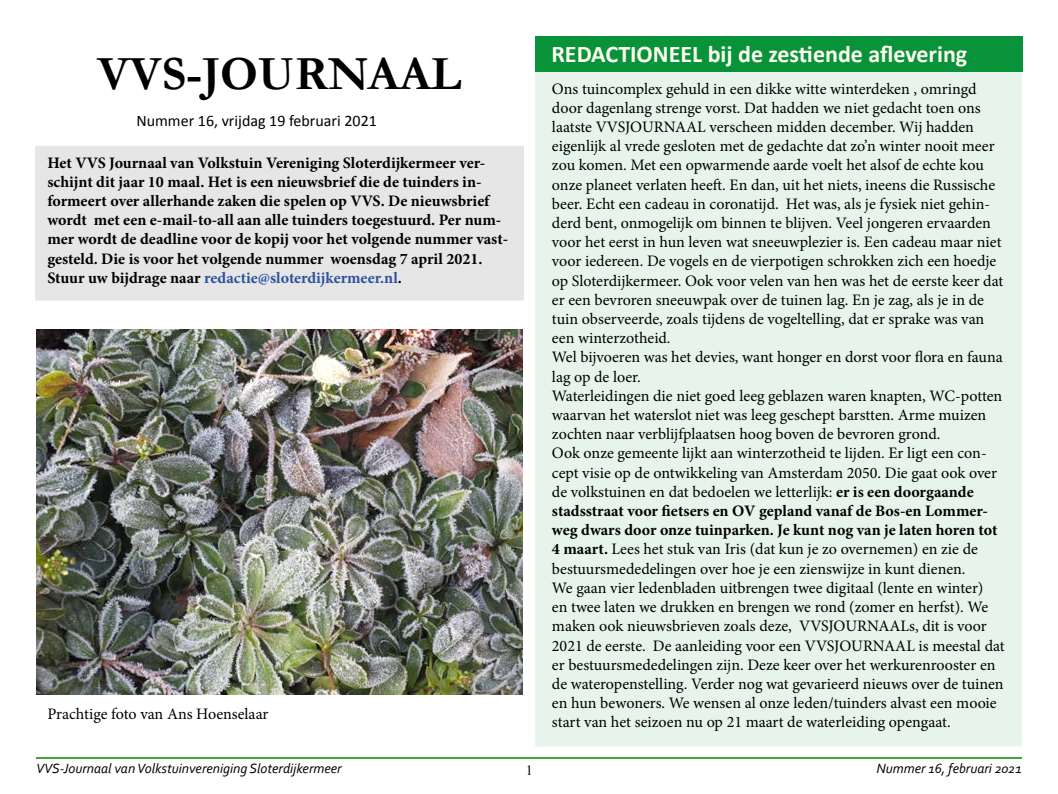
<style>
.page{position:relative;width:1058px;height:794px;background:#fff}
.page>*{position:absolute;margin:0;border:0;box-sizing:border-box;transform-origin:0 0}
.t1{font:700 48px "Garamond";color:#000}
.t2{font:700 24px "Calibri";color:#fffdf0}
.t3{font:16px/19.2px "Minion Pro";color:#000}
.t4{font:700 16px/19.2px "Minion Pro";color:#000}
.t5{font:16px "Calibri";color:#000}
.t6{font:italic 14px "Corbel";color:#000}
.t7{font:14px "Times New Roman";color:#000}
.s1{color:#2d519f}
.s2{font-weight:700}
</style>
<div class="page">
<div style="left:37px;top:148px;width:485px;height:150px;background:#e6e6e6"></div>
<div style="left:535px;top:71px;width:486px;height:675px;background:#e6f4eb"></div>
<div style="left:535px;top:36px;width:487px;height:35px;background:#089239"></div>
<hr style="left:36px;top:757px;width:985px;height:2px;background:#3fa535">
<img style="left:36px;top:329px;width:487px;height:365px">
<h1 class="t1" style="left:98px;top:45px;width:365px">VVS-JOURNAAL</h1>
<p class="t5" style="left:136px;top:111px;width:242px">Nummer 16, vrijdag 19 februari 2021</p>
<p class="t4" style="left:47px;top:153px;width:462px">Het VVS Journaal van Volkstuin Vereniging Sloterdijkermeer ver&shy;schijnt dit jaar 10 maal. Het is een nieuwsbrief die de tuinders in&shy;formeert over allerhande zaken die spelen op VVS. De nieuwsbrief wordt met een e-mail-to-all aan alle tuinders toegestuurd. Per num&shy;mer wordt de deadline voor de kopij voor het volgende nummer vast&shy;gesteld. Die is voor het volgende nummer woensdag 7 april 2021.<br>Stuur uw bijdrage naar <span class="s1">redactie@sloterdijkermeer.nl</span>.</p>
<p class="t3" style="left:47px;top:704px;width:222px">Prachtige foto van Ans Hoenselaar</p>
<h2 class="t2" style="left:551px;top:38px;width:417px">REDACTIONEEL bij de zestiende aflevering</h2>
<p class="t3" style="left:552px;top:79px;width:454px">Ons tuincomplex gehuld in een dikke witte winterdeken , omringd door dagenlang strenge vorst. Dat hadden we niet gedacht toen ons laatste VVSJOURNAAL verscheen midden december. Wij hadden eigenlijk al vrede gesloten met de gedachte dat zo’n winter nooit meer zou komen. Met een opwarmende aarde voelt het alsof de echte kou onze planeet verlaten heeft. En dan, uit het niets, ineens die Russische beer. Echt een cadeau in coronatijd. Het was, als je fysiek niet gehin&shy;derd bent, onmogelijk om binnen te blijven. Veel jongeren ervaarden voor het eerst in hun leven wat sneeuwplezier is. Een cadeau maar niet voor iedereen. De vogels en de vierpotigen schrokken zich een hoedje op Sloterdijkermeer. Ook voor velen van hen was het de eerste keer dat er een bevroren sneeuwpak over de tuinen lag. En je zag, als je in de tuin observeerde, zoals tijdens de vogeltelling, dat er sprake was van een winterzotheid.<br>Wel bijvoeren was het devies, want honger en dorst voor flora en fauna lag op de loer.<br>Waterleidingen die niet goed leeg geblazen waren knapten, WC-potten waarvan het waterslot niet was leeg geschept barstten. Arme muizen zochten naar verblijfplaatsen hoog boven de bevroren grond.<br>Ook onze gemeente lijkt aan winterzotheid te lijden. Er ligt een con&shy;cept visie op de ontwikkeling van Amsterdam 2050. Die gaat ook over de volkstuinen en dat bedoelen we letterlijk: <span class="s2">er is een doorgaande stadsstraat voor fietsers en OV gepland vanaf de Bos-en Lommer&shy;weg dwars door onze tuinparken. Je kunt nog van je laten horen tot 4 maart.</span> Lees het stuk van Iris (dat kun je zo overnemen) en zie de bestuursmededelingen over hoe je een zienswijze in kunt dienen.<br>We gaan vier ledenbladen uitbrengen twee digitaal (lente en winter)<br>en twee laten we drukken en brengen we rond (zomer en herfst). We maken ook nieuwsbrieven zoals deze, VVSJOURNAALs, dit is voor 2021 de eerste. De aanleiding voor een VVSJOURNAAL is meestal dat er bestuursmededelingen zijn. Deze keer over het werkurenrooster en de wateropenstelling. Verder nog wat gevarieerd nieuws over de tuinen en hun bewoners. We wensen al onze leden/tuinders alvast een mooie start van het seizoen nu op 21 maart de waterleiding opengaat.</p>
<p class="t6" style="left:36px;top:760px;width:307px">VVS-Journaal van Volkstuinvereniging Sloterdijkermeer</p>
<p class="t6" style="left:876px;top:760px;width:147px">Nummer 16, februari 2021</p>
<p class="t7" style="left:525px;top:761px;width:8px">1</p>
</div>
